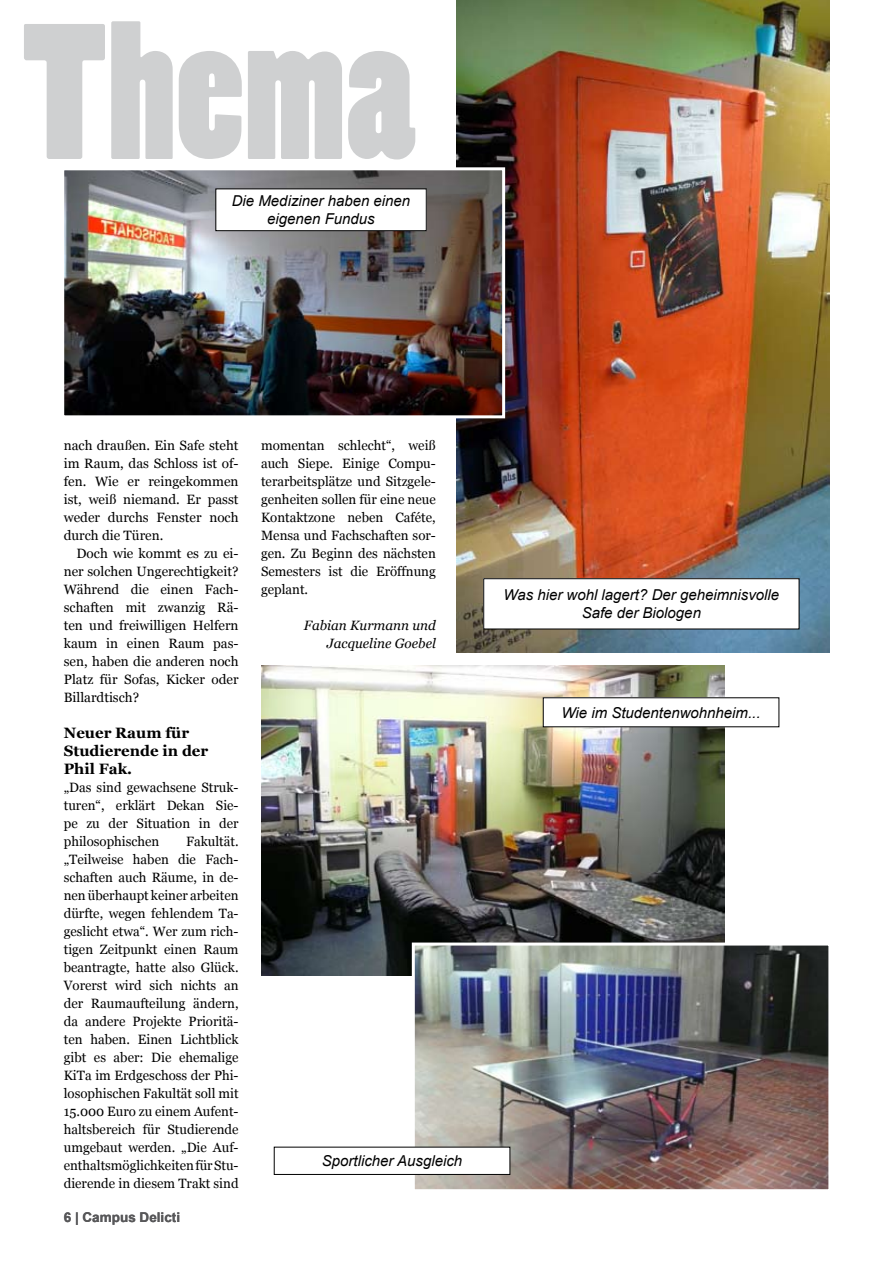
<style>
.page{position:relative;width:893px;height:1263px;background:#fff}
.page>*{position:absolute;margin:0;border:0;box-sizing:border-box;transform-origin:0 0}
.t1{font:180px "Poplar Std";color:#cfd0d1}
.t2{font:italic 15px/18px "Arial";color:#000;text-align:center}
.t3{font:700 15px/18px "Georgia";color:#000}
.t4{font:13.5px/18px "Georgia";color:#000;text-align:justify}
.t5{font:italic 13.5px/18px "Georgia";color:#000;text-align:right}
.t6{font:700 13.5px "Arial";color:#58585a}
</style>
<div class="page">
<img style="left:456px;top:0;width:374px;height:652px">
<img style="left:65px;top:171px;width:436px;height:243px">
<div style="left:61px;top:167px;width:444px;height:251px;border:3px solid #fff"></div>
<div style="left:484px;top:579px;width:315px;height:50px;background:#fff"></div>
<div style="left:483px;top:578px;width:316px;height:51px;border:1px solid #000"></div>
<div style="left:216px;top:189px;width:210px;height:42px;background:#fff"></div>
<div style="left:215px;top:189px;width:212px;height:42px;border:1px solid #000"></div>
<img style="left:262px;top:666px;width:463px;height:309px">
<img style="left:416px;top:946px;width:411px;height:242px">
<div style="left:412px;top:942px;width:419px;height:250px;border:3px solid #fff"></div>
<div style="left:543px;top:698px;width:236px;height:29px;background:#fff"></div>
<div style="left:274px;top:1147px;width:236px;height:27px;background:#fff"></div>
<div style="left:274px;top:1147px;width:236px;height:28px;border:1px solid #000"></div>
<h1 class="t1" style="left:21px;top:-6px;width:396px">Thema</h1>
<p class="t2" style="left:232px;top:192px;width:180px">Die Mediziner haben einen eigenen Fundus</p>
<p class="t4" style="left:64px;top:436px;width:176px">nach draußen. Ein Safe steht im Raum, das Schloss ist of&shy;fen. Wie er reingekommen ist, weiß niemand. Er passt weder durchs Fenster noch durch die Türen.</p>
<p class="t4" style="left:64px;top:544px;width:176px;text-indent:13px">Doch wie kommt es zu ei&shy;ner solchen Ungerechtigkeit?<br>Während die einen Fach&shy;schaften mit zwanzig Rä&shy;ten und freiwilligen Helfern kaum in einen Raum pas&shy;sen, haben die anderen noch Platz für Sofas, Kicker oder Billardtisch?</p>
<p class="t3" style="left:64px;top:724px;width:146px">Neuer Raum für<br>Studierende in der<br>Phil Fak.</p>
<p class="t4" style="left:64px;top:778px;width:176px">„Das sind gewachsene Struk&shy;turen“, erklärt Dekan Sie&shy;pe zu der Situation in der philosophischen</p>
<p class="t4" style="left:64px;top:832px;width:176px;text-indent:122px">Fakultät. „Teilweise haben die Fach&shy;schaften auch Räume, in de&shy;nen überhaupt keiner arbeiten dürfte, wegen fehlendem Ta&shy;geslicht etwa“. Wer zum rich&shy;tigen Zeitpunkt einen Raum beantragte, hatte also Glück.<br>Vorerst wird sich nichts an der Raumaufteilung ändern, da andere Projekte Prioritä&shy;ten haben. Einen Lichtblick gibt es aber: Die ehemalige KiTa im Erdgeschoss der Phi&shy;losophischen Fakultät soll mit 15.000 Euro zu einem Aufent&shy;haltsbereich für Studierende umgebaut werden. „Die Auf&shy;enthaltsmöglichkeiten für Stu&shy;dierende in diesem Trakt sind</p>
<p class="t6" style="left:75px;top:1208px;width:107px">| Campus Delicti</p>
<p class="t4" style="left:261px;top:436px;width:176px">momentan schlecht“, weiß auch Siepe. Einige Compu&shy;terarbeitsplätze und Sitzgele&shy;genheiten sollen für eine neue Kontaktzone neben Caféte, Mensa und Fachschaften sor&shy;gen. Zu Beginn des nächsten Semesters ist die Eröffnung geplant.</p>
<p class="t5" style="left:304px;top:616px;width:133px">Fabian Kurmann und<br>Jacqueline Goebel</p>
<p class="t2" style="left:322px;top:1152px;width:142px">Sportlicher Ausgleich</p>
<p class="t2" style="left:503px;top:586px;width:277px">Was hier wohl lagert? Der geheimnisvolle<br>Safe der Biologen</p>
<p class="t2" style="left:561px;top:704px;width:201px">Wie im Studentenwohnheim...</p>
</div>
